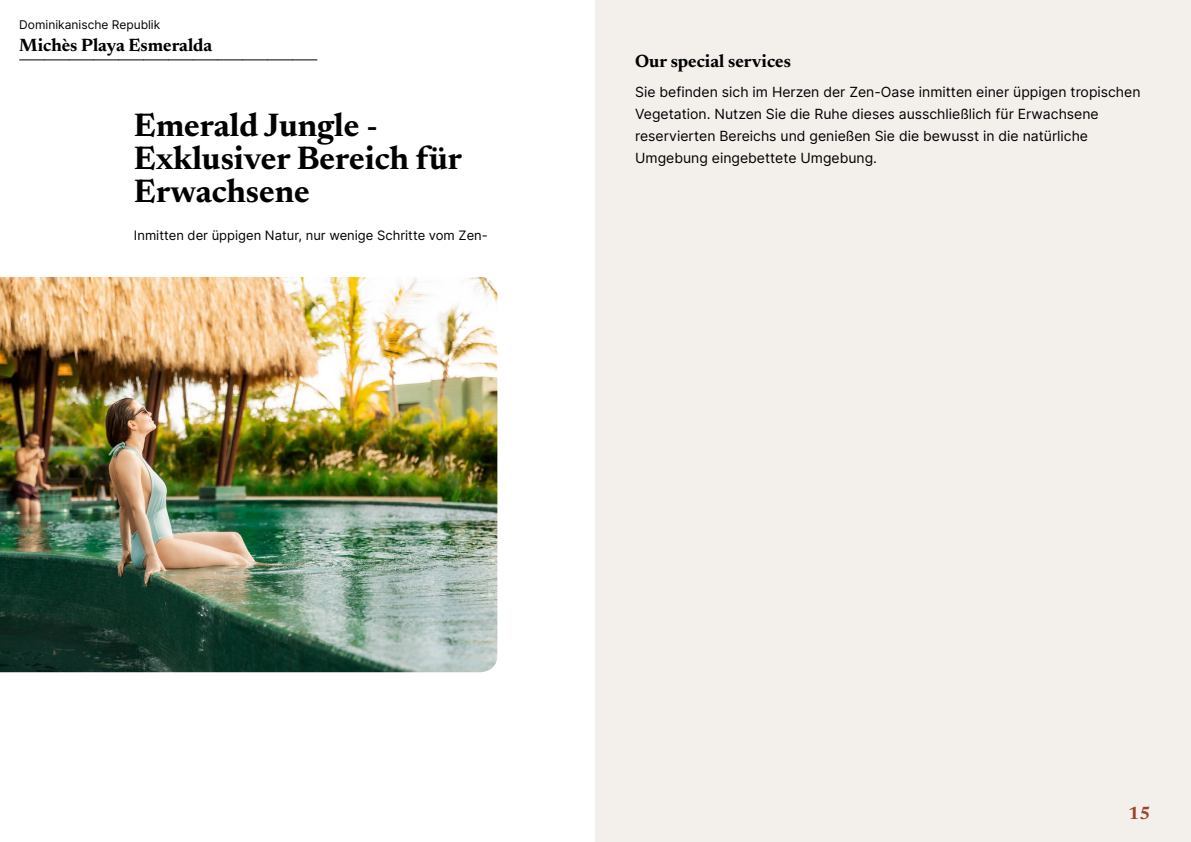
<style>
.page{position:relative;width:1191px;height:842px;background:#fff}
.page>*{position:absolute;margin:0;border:0;box-sizing:border-box;transform-origin:0 0}
.t1{font:700 33px/33px "Newsreader 24 pt";color:#000}
.t2{font:700 18px "Newsreader 24 pt";color:#000}
.t3{font:700 18px "Newsreader 24 pt";color:#9d432c}
.t4{font:14px/22px "Inter";color:#000}
.t5{font:13px "Inter";color:#000}
.t6{font:12px "Inter";color:#000}
</style>
<div class="page">
<div style="left:595px;top:0;width:596px;height:842px;background:#f3f0ec"></div>
<img style="left:0;top:277px;width:497px;height:395px">
<svg style="left:20px;top:60px;width:297px;height:1px"></svg>
<p class="t6" style="left:19px;top:15px;width:143px">Dominikanische Republik</p>
<p class="t2" style="left:19px;top:32px;width:194px">Michès Playa Esmeralda</p>
<h1 class="t1" style="left:134px;top:106px;width:329px">Emerald Jungle -<br>Exklusiver Bereich für<br>Erwachsene</h1>
<p class="t5" style="left:134px;top:226px;width:355px">Inmitten der üppigen Natur, nur wenige Schritte vom Zen-</p>
<p class="t2" style="left:635px;top:48px;width:157px">Our special services</p>
<p class="t4" style="left:635px;top:81px;width:507px">Sie befinden sich im Herzen der Zen-Oase inmitten einer üppigen tropischen Vegetation. Nutzen Sie die Ruhe dieses ausschließlich für Erwachsene reservierten Bereichs und genießen Sie die bewusst in die natürliche Umgebung eingebettete Umgebung.</p>
<p class="t3" style="left:1128px;top:800px;width:24px">15</p>
</div>
